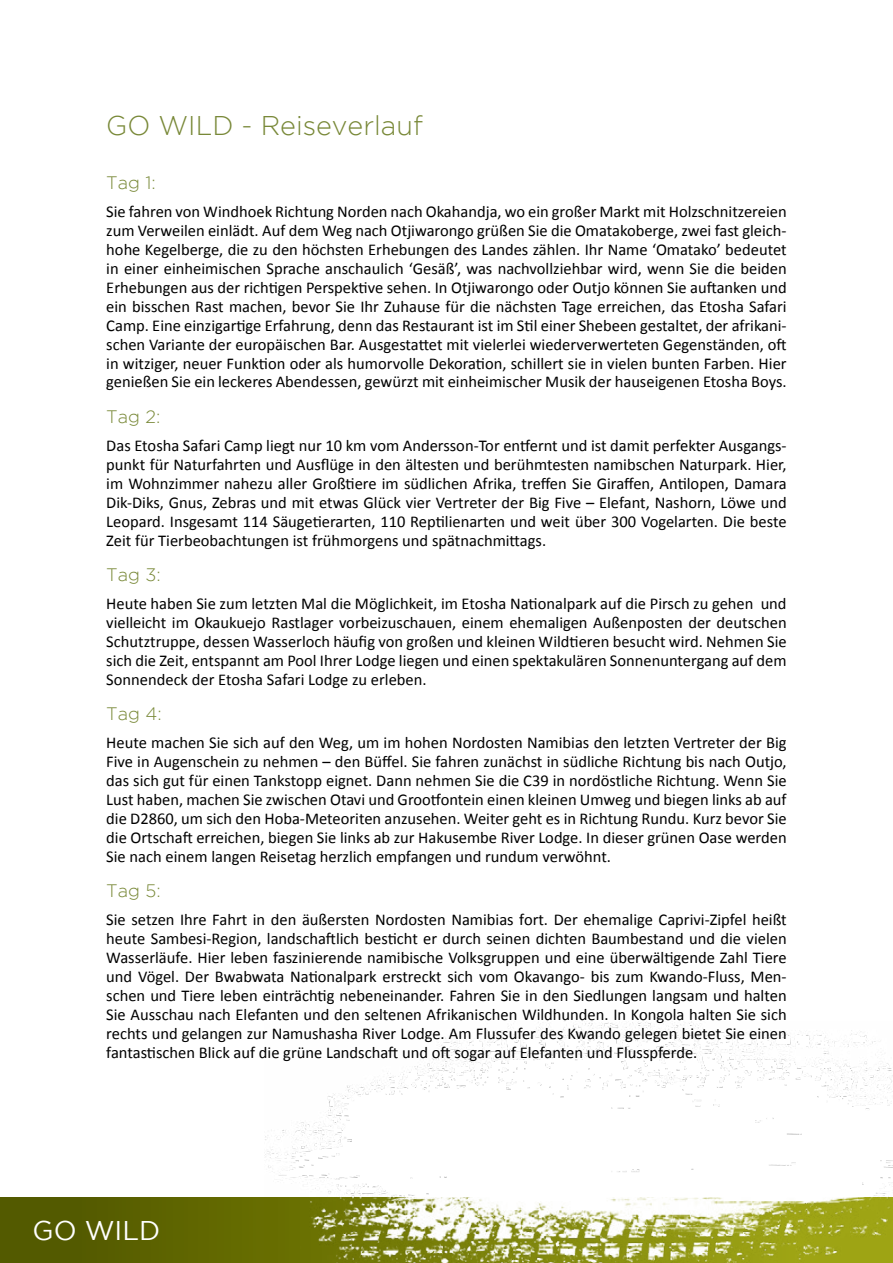
<style>
.page{position:relative;width:893px;height:1263px;background:#fff}
.page>*{position:absolute;margin:0;border:0;box-sizing:border-box;transform-origin:0 0}
.t1{font:300 27px "Gotham";color:#788837}
.t2{font:27px "Gotham";color:#fff}
.t3{font:300 18px "Gotham";color:#788837}
.t4{font:16.5px/18.9px "Calibri";color:#000;text-align:justify}
</style>
<div class="page">
<div style="left:0;top:1197px;width:893px;height:66px;background:linear-gradient(to bottom,#5a6100,#5a6100)"></div>
<img style="left:265px;top:1022px;width:628px;height:241px">
<h1 class="t1" style="left:106px;top:110px;width:318px">GO WILD - Reiseverlauf</h1>
<p class="t3" style="left:106px;top:173px;width:51px">Tag 1:</p>
<p class="t4" style="left:106px;top:202px;width:682px">Sie fahren von Windhoek Richtung Norden nach Okahandja, wo ein großer Markt mit Holzschnitzereien zum Verweilen einlädt. Auf dem Weg nach Otjiwarongo grüßen Sie die Omatakoberge, zwei fast gleich&shy;hohe Kegelberge, die zu den höchsten Erhebungen des Landes zählen. Ihr Name ‘Omatako’ bedeutet in einer einheimischen Sprache anschaulich ‘Gesäß’, was nachvollziehbar wird, wenn Sie die beiden Erhebungen aus der richtigen Perspektive sehen. In Otjiwarongo oder Outjo können Sie auftanken und ein bisschen Rast machen, bevor Sie Ihr Zuhause für die nächsten Tage erreichen, das Etosha Safari Camp. Eine einzigartige Erfahrung, denn das Restaurant ist im Stil einer Shebeen gestaltet, der afrikani&shy;schen Variante der europäischen Bar. Ausgestattet mit vielerlei wiederverwerteten Gegenständen, oft in witziger, neuer Funktion oder als humorvolle Dekoration, schillert sie in vielen bunten Farben. Hier genießen Sie ein leckeres Abendessen, gewürzt mit einheimischer Musik der hauseigenen Etosha Boys.</p>
<p class="t3" style="left:106px;top:407px;width:56px">Tag 2:</p>
<p class="t4" style="left:106px;top:436px;width:682px">Das Etosha Safari Camp liegt nur 10 km vom Andersson-Tor entfernt und ist damit perfekter Ausgangs&shy;punkt für Naturfahrten und Ausflüge in den ältesten und berühmtesten namibschen Naturpark. Hier, im Wohnzimmer nahezu aller Großtiere im südlichen Afrika, treffen Sie Giraffen, Antilopen, Damara Dik-Diks, Gnus, Zebras und mit etwas Glück vier Vertreter der Big Five – Elefant, Nashorn, Löwe und Leopard. Insgesamt 114 Säugetierarten, 110 Reptilienarten und weit über 300 Vogelarten. Die beste Zeit für Tierbeobachtungen ist frühmorgens und spätnachmittags.</p>
<p class="t3" style="left:106px;top:565px;width:56px">Tag 3:</p>
<p class="t4" style="left:106px;top:594px;width:682px">Heute haben Sie zum letzten Mal die Möglichkeit, im Etosha Nationalpark auf die Pirsch zu gehen und vielleicht im Okaukuejo Rastlager vorbeizuschauen, einem ehemaligen Außenposten der deutschen Schutztruppe, dessen Wasserloch häufig von großen und kleinen Wildtieren besucht wird. Nehmen Sie sich die Zeit, entspannt am Pool Ihrer Lodge liegen und einen spektakulären Sonnenuntergang auf dem Sonnendeck der Etosha Safari Lodge zu erleben.</p>
<p class="t3" style="left:106px;top:704px;width:57px">Tag 4:</p>
<p class="t4" style="left:106px;top:733px;width:682px">Heute machen Sie sich auf den Weg, um im hohen Nordosten Namibias den letzten Vertreter der Big Five in Augenschein zu nehmen – den Büffel. Sie fahren zunächst in südliche Richtung bis nach Outjo, das sich gut für einen Tankstopp eignet. Dann nehmen Sie die C39 in nordöstliche Richtung. Wenn Sie Lust haben, machen Sie zwischen Otavi und Grootfontein einen kleinen Umweg und biegen links ab auf die D2860, um sich den Hoba-Meteoriten anzusehen. Weiter geht es in Richtung Rundu. Kurz bevor Sie die Ortschaft erreichen, biegen Sie links ab zur Hakusembe River Lodge. In dieser grünen Oase werden Sie nach einem langen Reisetag herzlich empfangen und rundum verwöhnt.</p>
<p class="t3" style="left:106px;top:881px;width:56px">Tag 5:</p>
<p class="t4" style="left:106px;top:910px;width:682px">Sie setzen Ihre Fahrt in den äußersten Nordosten Namibias fort. Der ehemalige Caprivi-Zipfel heißt heute Sambesi-Region, landschaftlich besticht er durch seinen dichten Baumbestand und die vielen Wasserläufe. Hier leben faszinierende namibische Volksgruppen und eine überwältigende Zahl Tiere und Vögel. Der Bwabwata Nationalpark erstreckt sich vom Okavango- bis zum Kwando-Fluss, Men&shy;schen und Tiere leben einträchtig nebeneinander. Fahren Sie in den Siedlungen langsam und halten Sie Ausschau nach Elefanten und den seltenen Afrikanischen Wildhunden. In Kongola halten Sie sich rechts und gelangen zur Namushasha River Lodge. Am Flussufer des Kwando gelegen bietet Sie einen fantastischen Blick auf die grüne Landschaft und oft sogar auf Elefanten und Flusspferde.</p>
<h1 class="t2" style="left:33px;top:1216px;width:129px">GO WILD</h1>
</div>
